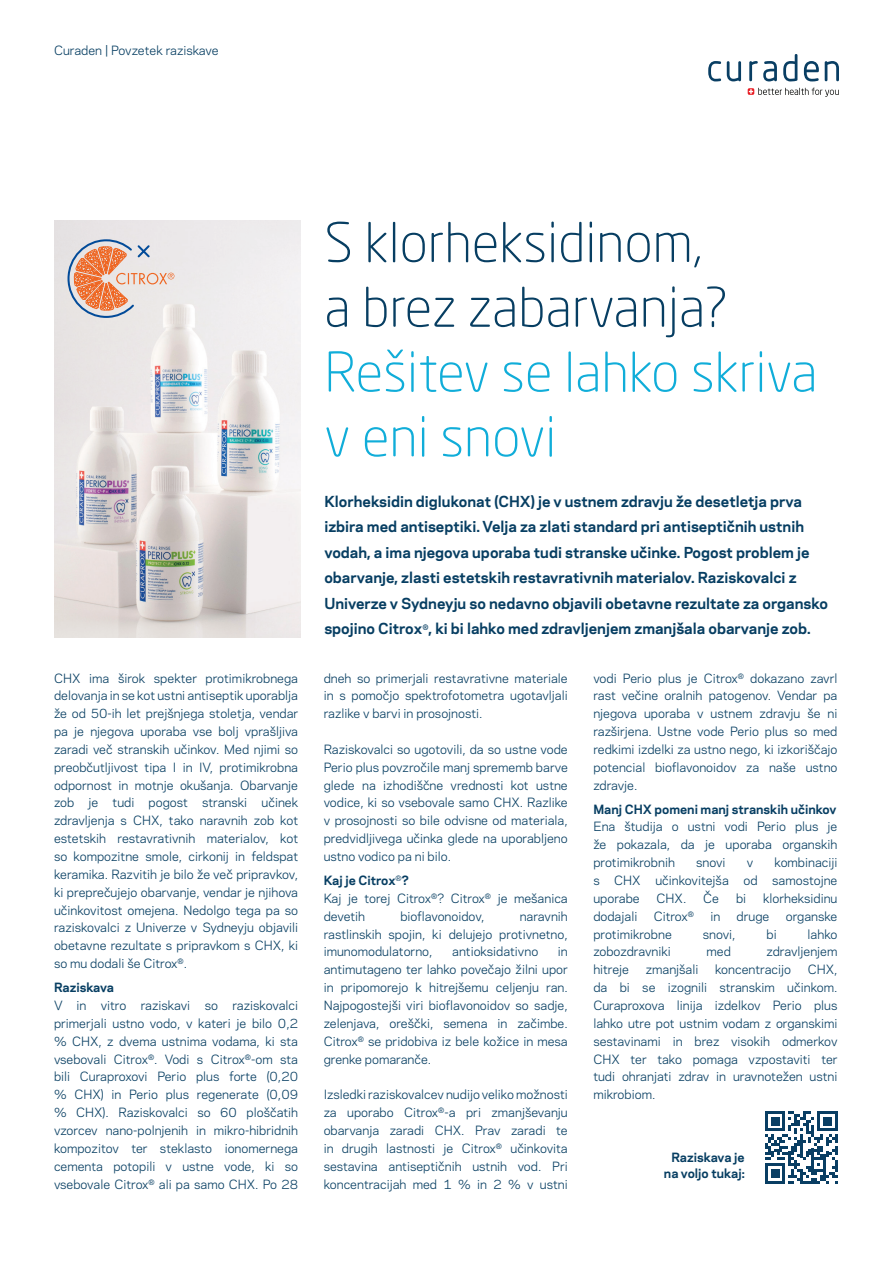
<style>
.page{position:relative;width:893px;height:1263px;background:#fff}
.page>*{position:absolute;margin:0;border:0;box-sizing:border-box;transform-origin:0 0}
.t1{font:300 54px/64.8px "Neo Sans Pro";color:#073e62}
.t2{font:300 54px/64.8px "Neo Sans Pro";color:#10add9}
.t3{font:700 14.25px/25.5px "Galaxie Polaris";color:#073e62}
.t4{font:12px/17.9px "Galaxie Polaris";color:#073e62;text-align:justify}
.t5{font:700 12px/16.5px "Galaxie Polaris";color:#073e62;text-align:right}
.s1{font-weight:700}
</style>
<div class="page">
<svg style="left:708px;top:61px;width:13px;height:20px"></svg>
<svg style="left:727px;top:61px;width:14px;height:20px"></svg>
<svg style="left:749px;top:61px;width:28px;height:20px"></svg>
<svg style="left:783px;top:54px;width:14px;height:27px"></svg>
<svg style="left:825px;top:61px;width:14px;height:20px"></svg>
<svg style="left:804px;top:61px;width:15px;height:20px"></svg>
<svg style="left:748px;top:88px;width:91px;height:9px"></svg>
<svg style="left:765px;top:1111px;width:72px;height:72px"></svg>
<img style="left:54px;top:221px;width:247px;height:417px">
<svg style="left:66px;top:238px;width:108px;height:81px;background:#dfc1b4"></svg>
<p class="t4" style="left:54px;top:40px;width:166px">Curaden | Povzetek raziskave</p>
<p class="t4" style="left:54px;top:668px;width:246px">CHX ima širok spekter protimikrobnega delovanja in se kot ustni antiseptik uporablja že od 50-ih let prejšnjega stoletja, vendar pa je njegova uporaba vse bolj vprašljiva zaradi več stranskih učinkov. Med njimi so preobčutljivost tipa I in IV, protimikrobna odpornost in motnje okušanja. Obarvanje zob je tudi pogost stranski učinek zdravljenja s CHX, tako naravnih zob kot estetskih restavrativnih materialov, kot so kompozitne smole, cirkonij in feldspat keramika. Razvitih je bilo že več pripravkov, ki preprečujejo obarvanje, vendar je njihova učinkovitost omejena. Nedolgo tega pa so raziskovalci z Univerze v Sydneyju objavili obetavne rezultate s pripravkom s CHX, ki so mu dodali še Citrox<sup>®</sup>.</p>
<p class="t5" style="left:54px;top:979px;width:62px">Raziskava</p>
<p class="t4" style="left:54px;top:996px;width:246px">V in vitro raziskavi so raziskovalci primerjali ustno vodo, v kateri je bilo 0,2 % CHX, z dvema ustnima vodama, ki sta vsebovali Citrox<sup>®</sup>. Vodi s Citrox<sup>®</sup>-om sta bili Curaproxovi Perio plus forte (0,20 % CHX) in Perio plus regenerate (0,09 % CHX). Raziskovalci so 60 ploščatih vzorcev nano-polnjenih in mikro-hibridnih kompozitov ter steklasto ionomernega cementa potopili v ustne vode, ki so vsebovale Citrox<sup>®</sup> ali pa samo CHX. Po 28</p>
<h1 class="t1" style="left:324px;top:209px;width:405px">S klorheksidinom, a brez zabarvanja?</h1>
<h1 class="t2" style="left:324px;top:339px;width:495px">Rešitev se lahko skriva v eni snovi</h1>
<p class="t3" style="left:324px;top:488px;width:505px">Klorheksidin diglukonat (CHX) je v ustnem zdravju že desetletja prva izbira med antiseptiki. Velja za zlati standard pri antiseptičnih ustnih vodah, a ima njegova uporaba tudi stranske učinke. Pogost problem je obarvanje, zlasti estetskih restavrativnih materialov. Raziskovalci z Univerze v Sydneyju so nedavno objavili obetavne rezultate za organsko spojino Citrox<sup>®</sup>, ki bi lahko med zdravljenjem zmanjšala obarvanje zob.</p>
<p class="t4" style="left:324px;top:668px;width:246px">dneh so primerjali restavrativne materiale in s pomočjo spektrofotometra ugotavljali razlike v barvi in prosojnosti.</p>
<p class="t4" style="left:324px;top:740px;width:246px">Raziskovalci so ugotovili, da so ustne vode Perio plus povzročile manj sprememb barve glede na izhodiščne vrednosti kot ustne vodice, ki so vsebovale samo CHX. Razlike v prosojnosti so bile odvisne od materiala, predvidljivega učinka glede na uporabljeno ustno vodico pa ni bilo.</p>
<p class="t4" style="left:324px;top:871px;width:246px;text-align:left"><span class="s1">Kaj je Citrox</span><sup>®</sup><span class="s1">?<br></span>Kaj je torej Citrox<sup>®</sup>? Citrox<sup>®</sup> je mešanica devetih</p>
<p class="t4" style="left:400px;top:906px;width:86px">bioflavonoidov,</p>
<p class="t4" style="left:324px;top:906px;width:246px;text-indent:196px">naravnih rastlinskih spojin, ki delujejo protivnetno, imunomodulatorno,</p>
<p class="t4" style="left:452px;top:942px;width:88px">antioksidativno</p>
<p class="t4" style="left:324px;top:942px;width:246px;text-indent:234px">in antimutageno ter lahko povečajo žilni upor in pripomorejo k hitrejšemu celjenju ran.<br>Najpogostejši viri bioflavonoidov so sadje, zelenjava, oreščki, semena in začimbe.<br>Citrox<sup>®</sup> se pridobiva iz bele kožice in mesa grenke pomaranče.</p>
<p class="t4" style="left:324px;top:1085px;width:246px">Izsledki raziskovalcev nudijo veliko možnosti za uporabo Citrox<sup>®</sup>-a pri zmanjševanju obarvanja zaradi CHX. Prav zaradi te in drugih lastnosti je Citrox<sup>®</sup> učinkovita sestavina antiseptičnih ustnih vod. Pri koncentracijah med 1 % in 2 % v ustni</p>
<p class="t4" style="left:593px;top:668px;width:246px">vodi Perio plus je Citrox<sup>®</sup> dokazano zavrl rast večine oralnih patogenov. Vendar pa njegova uporaba v ustnem zdravju še ni razširjena. Ustne vode Perio plus so med redkimi izdelki za ustno nego, ki izkoriščajo potencial bioflavonoidov za naše ustno zdravje.</p>
<p class="t5" style="left:593px;top:800px;width:245px">Manj CHX pomeni manj stranskih učinkov</p>
<p class="t4" style="left:593px;top:817px;width:246px">Ena študija o ustni vodi Perio plus je že pokazala, da je uporaba organskih protimikrobnih</p>
<p class="t4" style="left:593px;top:853px;width:246px;text-indent:181px">kombinaciji s CHX učinkovitejša od samostojne uporabe</p>
<p class="t4" style="left:696px;top:853px;width:31px">snovi</p>
<p class="t4" style="left:747px;top:853px;width:8px">v</p>
<p class="t4" style="left:657px;top:889px;width:31px">CHX.</p>
<p class="t4" style="left:703px;top:889px;width:17px">Če</p>
<p class="t4" style="left:736px;top:889px;width:12px">bi</p>
<p class="t4" style="left:763px;top:889px;width:76px">klorheksidinu</p>
<p class="t4" style="left:593px;top:906px;width:45px">dodajali</p>
<p class="t4" style="left:654px;top:906px;width:42px">Citrox<sup>®</sup></p>
<p class="t4" style="left:710px;top:906px;width:11px">in</p>
<p class="t4" style="left:736px;top:906px;width:34px">druge</p>
<p class="t4" style="left:786px;top:906px;width:53px">organske</p>
<p class="t4" style="left:593px;top:924px;width:80px">protimikrobne</p>
<p class="t4" style="left:703px;top:924px;width:34px">snovi,</p>
<p class="t4" style="left:766px;top:924px;width:12px">bi</p>
<p class="t4" style="left:808px;top:924px;width:31px">lahko</p>
<p class="t4" style="left:593px;top:942px;width:79px">zobozdravniki</p>
<p class="t4" style="left:706px;top:942px;width:26px">med</p>
<p class="t4" style="left:767px;top:942px;width:72px">zdravljenjem</p>
<p class="t4" style="left:593px;top:960px;width:37px">hitreje</p>
<p class="t4" style="left:646px;top:960px;width:54px">zmanjšali</p>
<p class="t4" style="left:715px;top:960px;width:77px">koncentracijo</p>
<p class="t4" style="left:593px;top:960px;width:246px;text-indent:214px">CHX, da bi se izognili stranskim učinkom.<br>Curaproxova linija izdelkov Perio plus lahko utre pot ustnim vodam z organskimi sestavinami in brez visokih odmerkov CHX ter tako pomaga vzpostaviti ter tudi ohranjati zdrav in uravnotežen ustni mikrobiom.</p>
<p class="t5" style="left:664px;top:1148px;width:82px">Raziskava je na voljo tukaj:</p>
</div>
